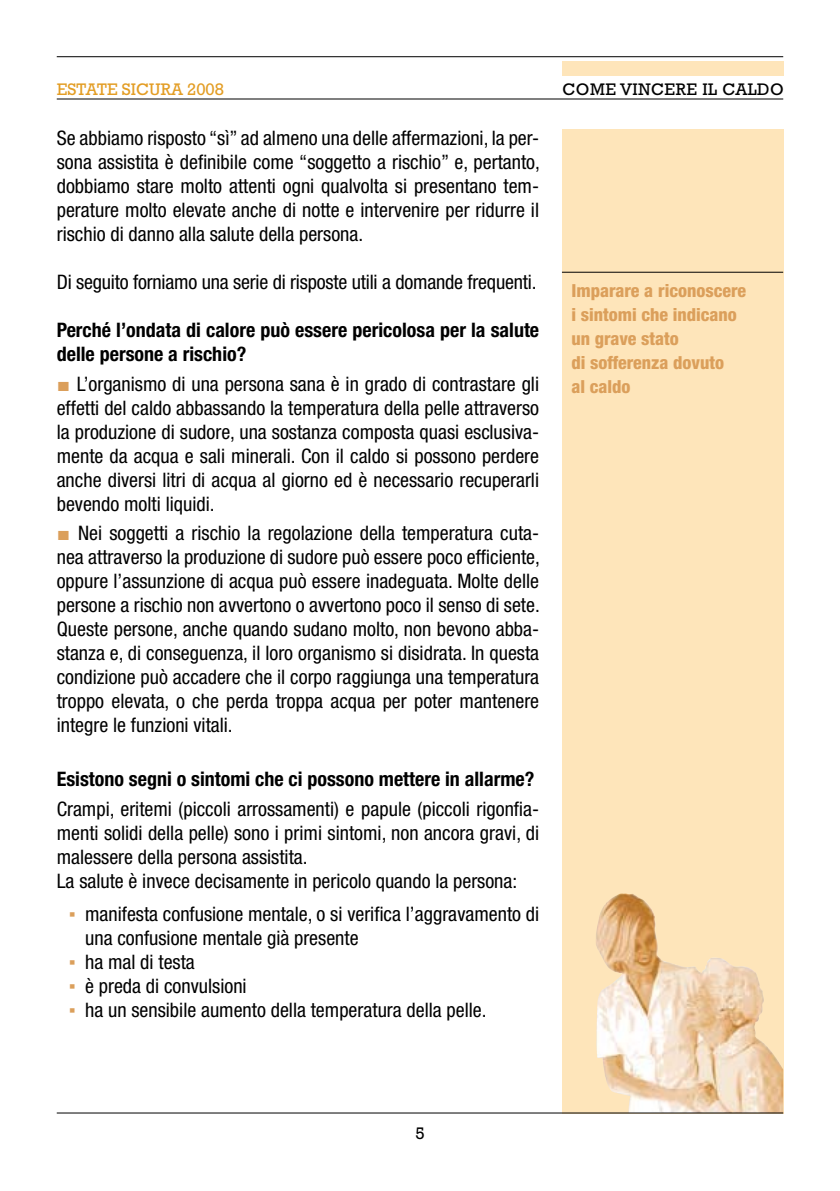
<style>
.page{position:relative;width:840px;height:1191px;background:#fff}
.page>*{position:absolute;margin:0;border:0;box-sizing:border-box;transform-origin:0 0}
.t1{font:condensed 20px/24px "Helvetica Neue";color:#000;text-align:justify}
.t2{font:700 condensed 20px/24px "Helvetica Neue";color:#000}
.t3{font:800 condensed 18px/24px "Helvetica Neue";color:#db9f5b}
.t4{font:17px "Rockwell";letter-spacing:.03em;color:#000}
.t5{font:17px "Rockwell";color:#e39d24}
.s1{font-family:"Times New Roman";font-stretch:normal;color:#db9f5b}
</style>
<div class="page">
<div style="left:561px;top:129px;width:221px;height:984px;background:#fee5ba"></div>
<img style="left:596px;top:893px;width:186px;height:219px">
<hr style="left:57px;top:56px;width:725px;height:1px;background:#000">
<hr style="left:57px;top:99px;width:725px;height:1px;background:#000">
<div style="left:561px;top:62px;width:221px;height:14px;background:#fee5ba"></div>
<hr style="left:57px;top:1112px;width:725px;height:1px;background:#000">
<hr style="left:561px;top:272px;width:221px;height:1px;background:#000">
<p class="t5" style="left:57px;top:79px;width:169px">ESTATE SICURA 2008</p>
<p class="t4" style="left:562px;top:79px;width:223px">COME VINCERE IL CALDO</p>
<p class="t1" style="left:57px;top:126px;width:484px">Se abbiamo risposto “sì” ad almeno una delle affermazioni, la per&shy;sona assistita è definibile come “soggetto a rischio” e, pertanto, dobbiamo stare molto attenti ogni qualvolta si presentano tem&shy;perature molto elevate anche di notte e intervenire per ridurre il rischio di danno alla salute della persona.</p>
<p class="t1" style="left:57px;top:270px;width:481px">Di seguito forniamo una serie di risposte utili a domande frequenti.</p>
<p class="t2" style="left:57px;top:317px;width:483px">Perché l’ondata di calore può essere pericolosa per la salute delle persone a rischio?</p>
<p class="t1" style="left:57px;top:371px;width:483px"><span class="s1">■</span> L’organismo di una persona sana è in grado di contrastare gli effetti del caldo abbassando la temperatura della pelle attraverso la produzione di sudore, una sostanza composta quasi esclusiva&shy;mente da acqua e sali minerali. Con il caldo si possono perdere anche diversi litri di acqua al giorno ed è necessario recuperarli bevendo molti liquidi.</p>
<p class="t1" style="left:57px;top:521px;width:484px"><span class="s1">■</span> Nei soggetti a rischio la regolazione della temperatura cuta&shy;nea attraverso la produzione di sudore può essere poco efficiente, oppure l’assunzione di acqua può essere inadeguata. Molte delle persone a rischio non avvertono o avvertono poco il senso di sete.<br>Queste persone, anche quando sudano molto, non bevono abba&shy;stanza e, di conseguenza, il loro organismo si disidrata. In questa condizione può accadere che il corpo raggiunga una temperatura troppo elevata, o che perda troppa acqua per poter mantenere integre le funzioni vitali.</p>
<p class="t2" style="left:57px;top:766px;width:479px">Esistono segni o sintomi che ci possono mettere in allarme?</p>
<p class="t1" style="left:57px;top:796px;width:483px;text-align:left">Crampi, eritemi (piccoli arrossamenti) e papule (piccoli rigonfia&shy;menti solidi della pelle) sono i primi sintomi, non ancora gravi, di malessere della persona assistita.<br>La salute è invece decisamente in pericolo quando la persona:</p>
<p class="t1" style="left:85px;top:901px;width:455px;text-indent:-16px"><span class="s1">▪</span> manifesta confusione mentale, o si verifica l’aggravamento di una confusione mentale già presente</p>
<p class="t1" style="left:69px;top:949px;width:127px"><span class="s1">▪</span> ha mal di testa</p>
<p class="t1" style="left:69px;top:973px;width:179px"><span class="s1">▪</span> è preda di convulsioni</p>
<p class="t1" style="left:69px;top:997px;width:419px"><span class="s1">▪</span> ha un sensibile aumento della temperatura della pelle.</p>
<p class="t3" style="left:571px;top:278px;width:176px">Imparare a riconoscere i sintomi che indicano un grave stato<br>di sofferenza dovuto<br>al caldo</p>
<p class="t4" style="left:415px;top:1122px;width:11px">5</p>
</div>
